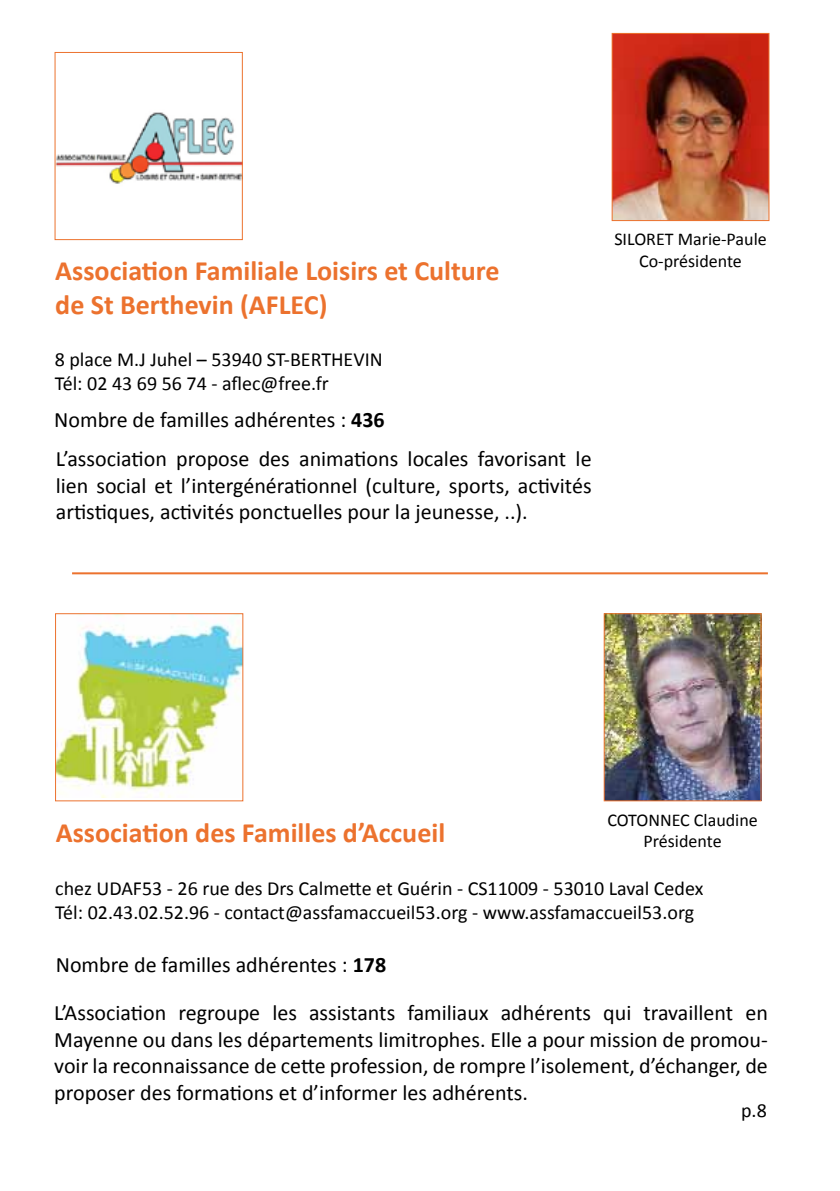
<style>
.page{position:relative;width:840px;height:1191px;background:#fff}
.page>*{position:absolute;margin:0;border:0;box-sizing:border-box;transform-origin:0 0}
.t1{font:700 28px/33.6px "Calibri";color:#ec722e}
.t2{font:22px/26.4px "Calibri";color:#000}
.t3{font:20px/24px "Calibri";color:#000}
.t4{font:18px/21.6px "Calibri";color:#000;text-align:center}
.s1{font-weight:700}
</style>
<div class="page">
<img style="left:57px;top:112px;width:183px;height:72px">
<div style="left:55px;top:52px;width:187px;height:188px;border:1px solid #ec722e"></div>
<img style="left:605px;top:615px;width:153px;height:184px">
<div style="left:603px;top:613px;width:157px;height:188px;border:1px solid #ec722e"></div>
<img style="left:57px;top:615px;width:184px;height:182px">
<div style="left:55px;top:613px;width:188px;height:188px;border:1px solid #ec722e"></div>
<hr style="left:72px;top:572px;width:695px;height:2px;background:#ec722e">
<img style="left:613px;top:35px;width:153px;height:184px">
<div style="left:611px;top:33px;width:157px;height:188px;border:1px solid #ec722e"></div>
<p class="t1" style="left:55px;top:254px;width:445px">Association Familiale Loisirs et Culture de St Berthevin (AFLEC)</p>
<p class="t3" style="left:55px;top:347px;width:329px">8 place M.J Juhel – 53940 ST-BERTHEVIN<br>Tél: 02 43 69 56 74 - aflec@free.fr</p>
<p class="t2" style="left:54px;top:400px;width:538px;line-height:39.6px">Nombre de familles adhérentes : <span class="s1">436<br></span>L’association propose des animations locales favorisant le</p>
<p class="t2" style="left:56px;top:472px;width:537px">lien social et l’intergénérationnel (culture, sports, activités artistiques, activités ponctuelles pour la jeunesse, ..).</p>
<p class="t4" style="left:614px;top:229px;width:154px">SILORET Marie-Paule<br>Co-présidente</p>
<p class="t4" style="left:607px;top:809px;width:152px">COTONNEC Claudine<br>Présidente</p>
<p class="t3" style="left:55px;top:876px;width:649px">chez UDAF53 - 26 rue des Drs Calmette et Guérin - CS11009 - 53010 Laval Cedex<br>Tél: 02.43.02.52.96 - contact@assfamaccueil53.org - www.assfamaccueil53.org</p>
<p class="t1" style="left:56px;top:815px;width:391px">Association des Familles d’Accueil</p>
<p class="t2" style="left:54px;top:940px;width:714px;line-height:48.2px">Nombre de familles adhérentes : <span class="s1">178<br></span>L’Association regroupe les assistants familiaux adhérents qui travaillent en</p>
<p class="t2" style="left:54px;top:1026px;width:714px;text-align:justify">Mayenne ou dans les départements limitrophes. Elle a pour mission de promou&shy;voir la reconnaissance de cette profession, de rompre l’isolement, d’échanger, de proposer des formations et d’informer les adhérents.</p>
<p class="t3" style="left:740px;top:1098px;width:27px">p.8</p>
</div>
